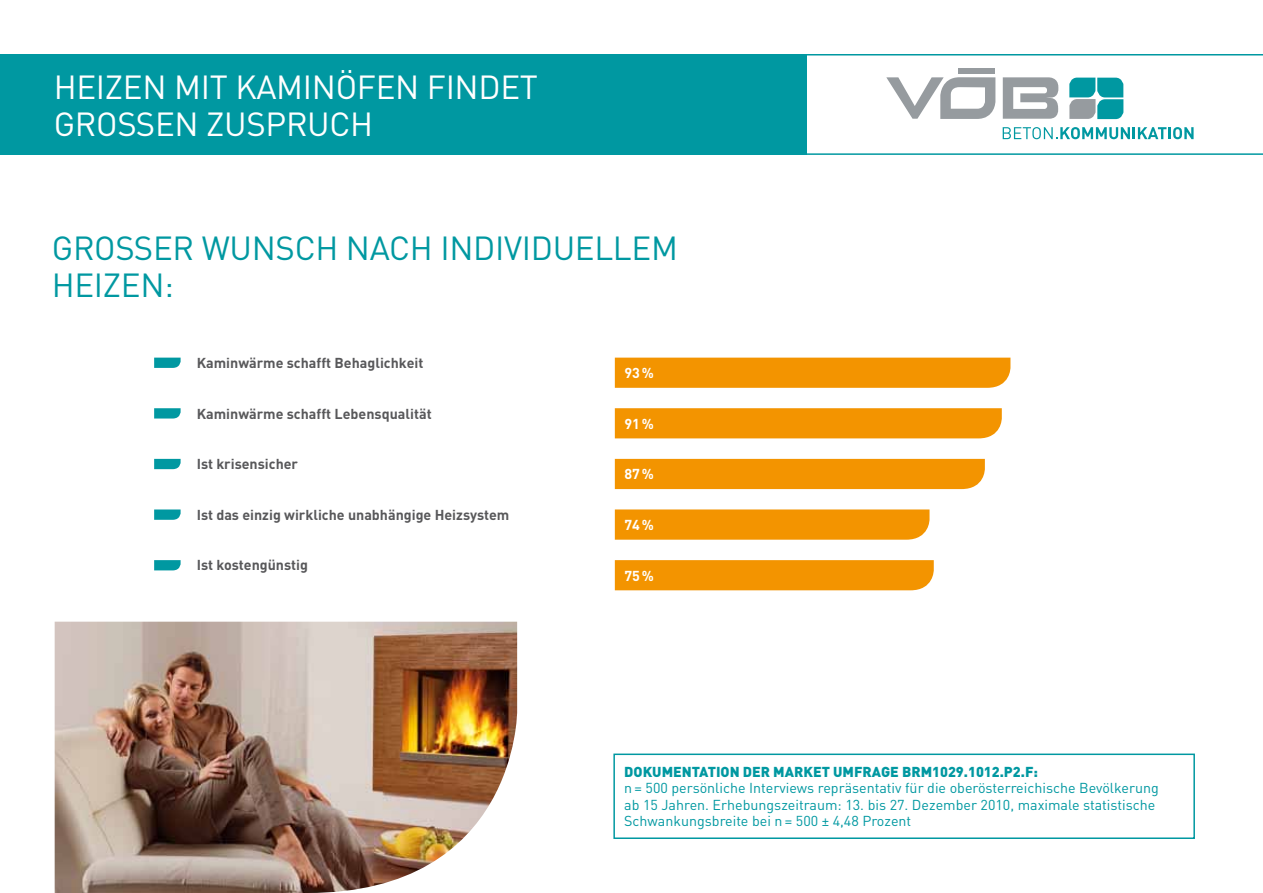
<style>
.page{position:relative;width:1263px;height:893px;background:#fff}
.page>*{position:absolute;margin:0;border:0;box-sizing:border-box;transform-origin:0 0}
.t1{font:33px "DIN";letter-spacing:-.01em;color:#fff}
.t2{font:33px "DIN";letter-spacing:-.01em;color:#0098a1}
.t3{font:14.25px/16.5px "DIN";color:#0098a1}
.t4{font:700 14.25px "DIN";color:#58585a}
.t5{font:900 14.25px "DIN";color:#0098a1}
.t6{font:700 14.25px "DIN";color:#fff}
</style>
<div class="page">
<svg style="left:154px;top:358px;width:27px;height:10px"></svg>
<svg style="left:154px;top:408px;width:27px;height:11px"></svg>
<svg style="left:154px;top:459px;width:27px;height:10px"></svg>
<svg style="left:154px;top:509px;width:27px;height:11px"></svg>
<svg style="left:154px;top:560px;width:27px;height:10px"></svg>
<div style="left:0;top:54px;width:806px;height:101px;background:#0098a1"></div>
<svg style="left:1003px;top:127px;width:190px;height:12px"></svg>
<div style="left:958px;top:68px;width:37px;height:6px;background:#969b9f"></div>
<svg style="left:1003px;top:77px;width:56px;height:42px"></svg>
<svg style="left:886px;top:77px;width:109px;height:42px"></svg>
<svg style="left:1069px;top:78px;width:54px;height:41px;background:#41a5ac"></svg>
<hr style="left:695px;top:54px;width:568px;height:2px;background:#0098a1">
<hr style="left:695px;top:153px;width:568px;height:2px;background:#0098a1">
<div style="left:613px;top:753px;width:582px;height:86px;border:2px solid #0098a1"></div>
<div style="left:615px;top:358px;width:395px;height:30px;background:#f39400"></div>
<div style="left:615px;top:408px;width:387px;height:30px;background:#f39400"></div>
<div style="left:615px;top:459px;width:370px;height:30px;background:#f39400"></div>
<svg style="left:615px;top:509px;width:314px;height:31px;background:#f39708"></svg>
<div style="left:615px;top:560px;width:319px;height:30px;background:#f39400"></div>
<img style="left:55px;top:622px;width:462px;height:271px">
<h1 class="t1" style="left:54px;top:66px;width:41px">HEIZEN</h1>
<h1 class="t1" style="left:174px;top:66px;width:203px">MIT KAMINÖFEN</h1>
<h1 class="t1" style="left:427px;top:66px;width:19px">FINDE</h1>
<h1 class="t1" style="left:520px;top:66px;width:20px">T</h1>
<h1 class="t1" style="left:54px;top:104px;width:21px">GROSSEN</h1>
<h1 class="t1" style="left:206px;top:104px;width:168px">ZUSPRUCH</h1>
<h1 class="t2" style="left:52px;top:227px;width:339px">Grosser wunsch nach</h1>
<h1 class="t2" style="left:440px;top:227px;width:232px">individuellem</h1>
<h1 class="t2" style="left:52px;top:265px;width:124px">h eizen:</h1>
<p class="t4" style="left:197px;top:353px;width:228px">Kaminwärme schafft Behaglichkeit</p>
<p class="t4" style="left:197px;top:404px;width:236px">Kaminwärme schafft Lebensqualität</p>
<p class="t4" style="left:197px;top:455px;width:103px">Ist krisensicher</p>
<p class="t4" style="left:197px;top:505px;width:314px">Ist das einzig wirkliche unabhängige Heizsystem</p>
<p class="t4" style="left:197px;top:556px;width:113px">Ist kostengünstig</p>
<p class="t6" style="left:624px;top:364px;width:31px">93%</p>
<p class="t6" style="left:624px;top:414px;width:31px">91%</p>
<p class="t6" style="left:624px;top:465px;width:31px">87%</p>
<p class="t6" style="left:624px;top:515px;width:31px">74%</p>
<p class="t6" style="left:624px;top:566px;width:31px">75%</p>
<p class="t5" style="left:624px;top:762px;width:415px">DOKUMENTATION DER MARKET UMFRAGE BRM 1029.1012.P2.F:</p>
<p class="t3" style="left:624px;top:780px;width:536px">n = 500 persönliche I nterviews repräsentativ für die oberösterreichische Bevölkerung ab 15 Jahren. Erhebungszeitraum: 13. bis 27. Dezember 2010, maximale statistische<br>Schwankungsbreite bei n = 500 ± 4,48 Prozent</p>
</div>
